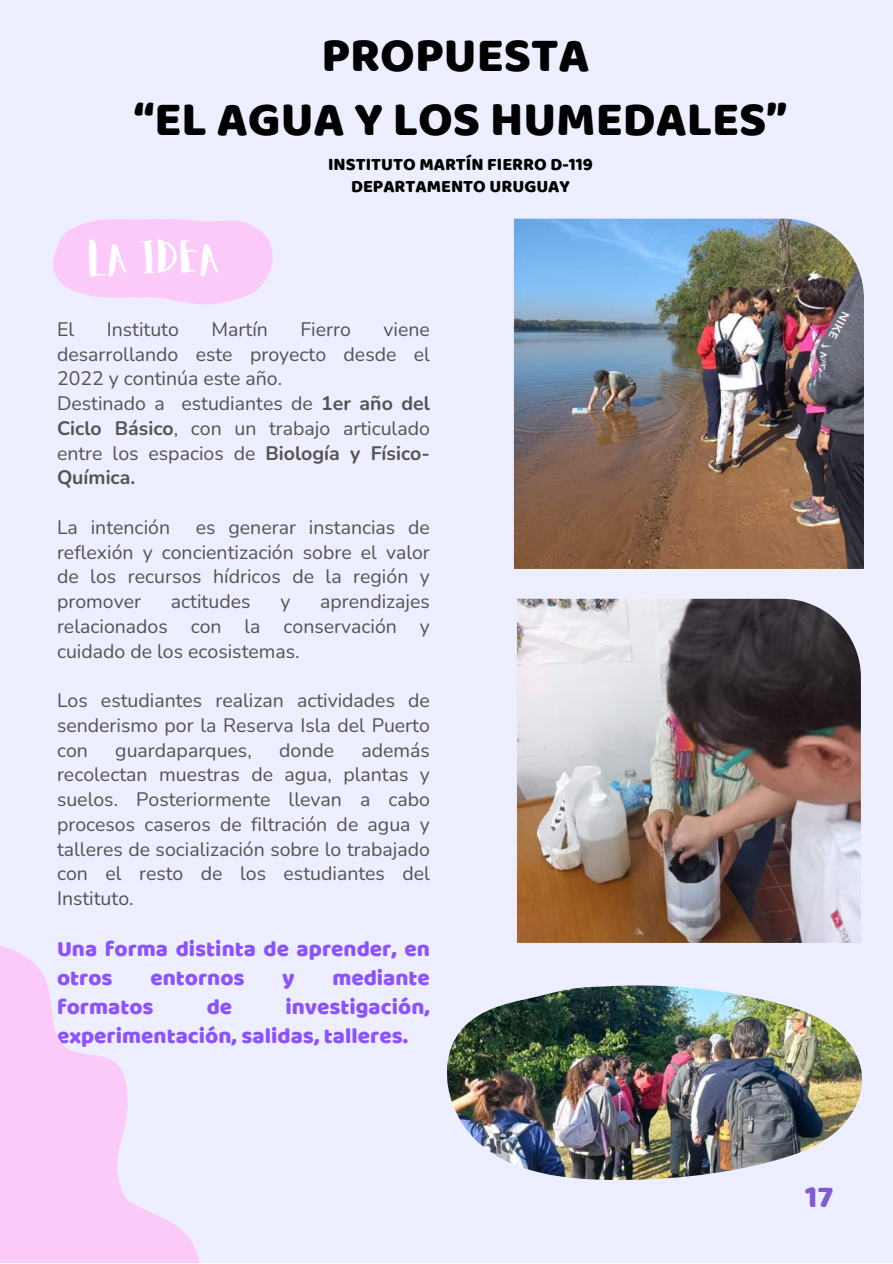
<style>
.page{position:relative;width:893px;height:1264px;background:#fff}
.page>*{position:absolute;margin:0;border:0;box-sizing:border-box;transform-origin:0 0}
.t1{font:49.5px "Baloo";color:#000}
.t2{font:36px "Aloja Extended";color:#fff}
.t3{font:31.5px "Baloo";color:#805bd1}
.t4{font:22.5px/29.2px "Baloo";color:#8c52ff}
.t5{font:19.5px/24.8px "Nunito";color:#545252;text-align:justify}
.t6{font:18px "Baloo";color:#000}
.s1{font-weight:700}
</style>
<div class="page">
<div style="left:0;top:0;width:892px;height:1262px;background:#edeeff"></div>
<svg style="left:53px;top:219px;width:220px;height:86px"></svg>
<img style="left:513px;top:219px;width:350px;height:350px">
<img style="left:516px;top:598px;width:344px;height:344px">
<img style="left:447px;top:985px;width:415px;height:195px">
<svg style="left:0;top:946px;width:200px;height:316px;fill:#fbcaf9"></svg>
<p class="t1" style="left:321px;top:25px;width:270px">PROPUESTA</p>
<p class="t1" style="left:134px;top:89px;width:655px">“EL AGUA Y LOS HUMEDALES”</p>
<p class="t6" style="left:328px;top:153px;width:266px">INSTITUTO MARTÍN FIERRO D-119</p>
<p class="t6" style="left:351px;top:175px;width:220px">DEPARTAMENTO URUGUAY</p>
<p class="t2" style="left:89px;top:243px;width:134px">LA IDEA</p>
<p class="t5" style="left:57px;top:317px;width:19px">El</p>
<p class="t5" style="left:107px;top:317px;width:74px">Instituto</p>
<p class="t5" style="left:211px;top:317px;width:58px">Martín</p>
<p class="t5" style="left:300px;top:317px;width:52px">Fierro</p>
<p class="t5" style="left:57px;top:317px;width:374px;text-indent:326px">viene desarrollando este proyecto desde el 2022 y continúa este año.</p>
<p class="t5" style="left:57px;top:391px;width:374px">Destinado a estudiantes de <span class="s1">1er año del Ciclo Básico</span>, con un trabajo articulado entre los espacios de <span class="s1">Biología y Físico-Química.</span></p>
<p class="t5" style="left:57px;top:515px;width:115px">La intención</p>
<p class="t5" style="left:57px;top:515px;width:374px;text-indent:139px">es generar instancias de reflexión y concientización sobre el valor de los recursos hídricos de la región y promover</p>
<p class="t5" style="left:57px;top:589px;width:374px;text-indent:263px">aprendizajes relacionados con la conservación y cuidado de los ecosistemas.</p>
<p class="t5" style="left:57px;top:688px;width:374px">Los estudiantes realizan actividades de senderismo por la Reserva Isla del Puerto con</p>
<p class="t5" style="left:171px;top:589px;width:81px">actitudes</p>
<p class="t5" style="left:280px;top:589px;width:12px">y</p>
<p class="t5" style="left:57px;top:737px;width:374px;text-indent:304px">además recolectan muestras de agua, plantas y suelos. Posteriormente llevan a cabo procesos caseros de filtración de agua y talleres de socialización sobre lo trabajado con el resto de los estudiantes del Instituto.</p>
<p class="t4" style="left:57px;top:933px;width:374px">Una forma distinta de aprender, en otros</p>
<p class="t5" style="left:115px;top:737px;width:138px">guardaparques,</p>
<p class="t5" style="left:279px;top:737px;width:56px">donde</p>
<p class="t4" style="left:150px;top:962px;width:96px">entornos</p>
<p class="t4" style="left:282px;top:962px;width:14px">y</p>
<p class="t4" style="left:332px;top:962px;width:99px">mediante</p>
<p class="t4" style="left:57px;top:991px;width:98px">formatos</p>
<p class="t4" style="left:207px;top:991px;width:27px">de</p>
<p class="t4" style="left:57px;top:991px;width:374px;text-indent:228px">investigación, experimentación, salidas, talleres.</p>
<p class="t3" style="left:805px;top:1177px;width:29px">17</p>
</div>
